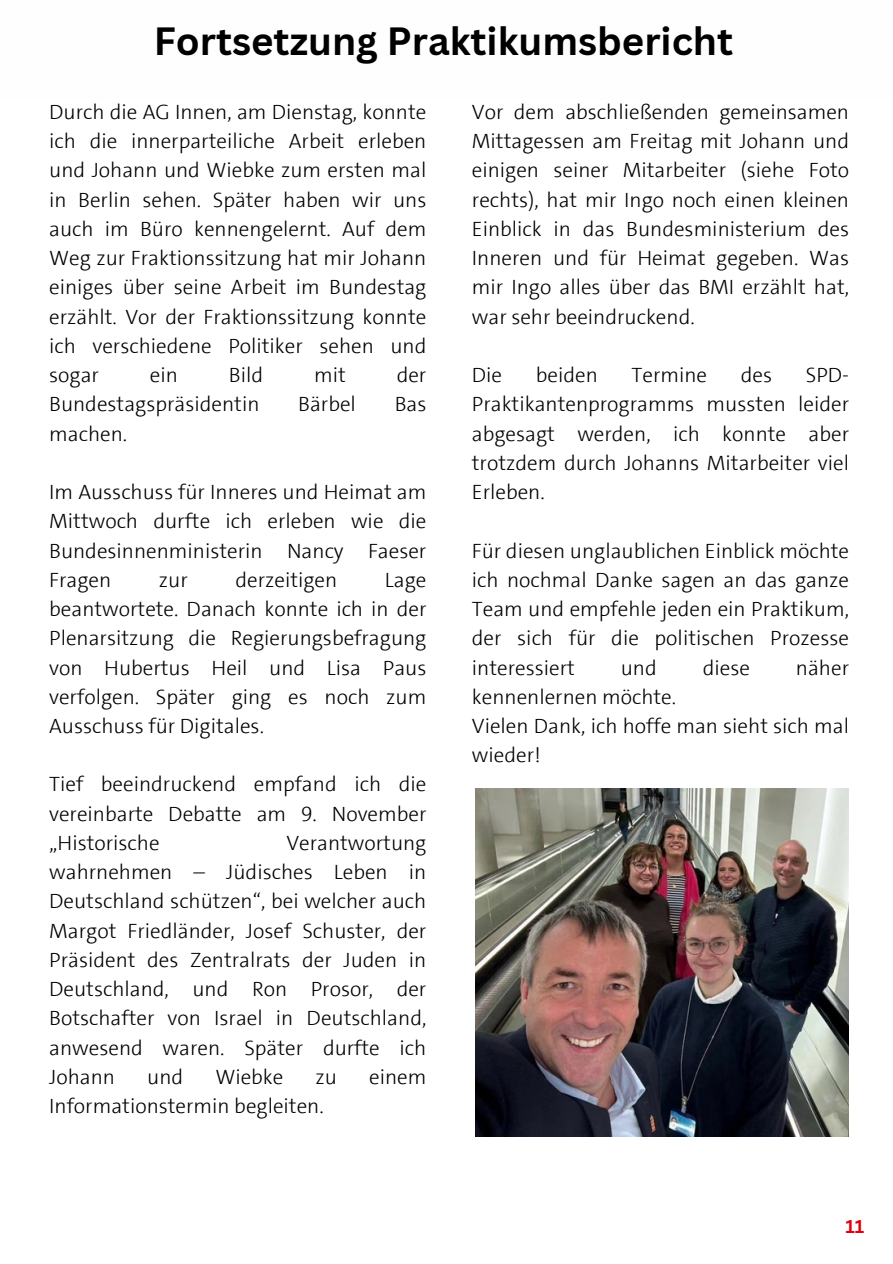
<style>
.page{position:relative;width:893px;height:1264px;background:#fff}
.page>*{position:absolute;margin:0;border:0;box-sizing:border-box;transform-origin:0 0}
.t1{font:700 38.4px "Canva Sans";color:#000}
.t2{font:300 21px/29.2px "SPD The Sans";color:#000;text-align:justify}
.t3{font:700 18px "Canva Sans";color:#e3000f}
</style>
<div class="page">
<img style="left:475px;top:788px;width:373px;height:348px">
<p class="t1" style="left:154px;top:14px;width:581px">Fortsetzung Praktikumsbericht</p>
<p class="t2" style="left:49px;top:97px;width:378px">Durch die AG Innen, am Dienstag, konnte ich die innerparteiliche Arbeit erleben und Johann und Wiebke zum ersten mal in Berlin sehen. Später haben wir uns auch im Büro kennengelernt. Auf dem Weg zur Fraktionssitzung hat mir Johann einiges über seine Arbeit im Bundestag erzählt. Vor der Fraktionssitzung konnte ich verschiedene Politiker sehen und sogar</p>
<p class="t2" style="left:150px;top:360px;width:30px">ein</p>
<p class="t2" style="left:229px;top:360px;width:36px">Bild</p>
<p class="t2" style="left:314px;top:360px;width:33px">mit</p>
<p class="t2" style="left:396px;top:360px;width:31px">der</p>
<p class="t2" style="left:49px;top:390px;width:212px">Bundestagspräsidentin</p>
<p class="t2" style="left:298px;top:390px;width:59px">Bärbel</p>
<p class="t2" style="left:394px;top:390px;width:33px">Bas</p>
<p class="t2" style="left:49px;top:419px;width:79px">machen.</p>
<p class="t2" style="left:49px;top:477px;width:378px">Im Ausschuss für Inneres und Heimat am Mittwoch durfte ich erleben wie die Bundesinnenministerin Nancy Faeser Fragen</p>
<p class="t2" style="left:159px;top:565px;width:30px">zur</p>
<p class="t2" style="left:235px;top:565px;width:103px">derzeitigen</p>
<p class="t2" style="left:49px;top:565px;width:378px;text-indent:336px">Lage beantwortete. Danach konnte ich in der Plenarsitzung die Regierungsbefragung von Hubertus Heil und Lisa Paus verfolgen. Später ging es noch zum Ausschuss für Digitales.</p>
<p class="t2" style="left:49px;top:770px;width:378px">Tief beeindruckend empfand ich die vereinbarte Debatte am 9. November „Historische</p>
<p class="t2" style="left:49px;top:828px;width:378px;text-indent:237px">Verantwortung wahrnehmen – Jüdisches Leben in Deutschland schützen“, bei welcher auch Margot Friedländer, Josef Schuster, der Präsident des Zentralrats der Juden in Deutschland, und Ron Prosor, der Botschafter von Israel in Deutschland, anwesend waren. Später durfte ich Johann</p>
<p class="t2" style="left:147px;top:1062px;width:37px">und</p>
<p class="t2" style="left:215px;top:1062px;width:70px">Wiebke</p>
<p class="t2" style="left:315px;top:1062px;width:23px">zu</p>
<p class="t2" style="left:369px;top:1062px;width:59px">einem</p>
<p class="t2" style="left:49px;top:1091px;width:276px">Informationstermin begleiten.</p>
<p class="t2" style="left:472px;top:97px;width:378px">Vor dem abschließenden gemeinsamen Mittagessen am Freitag mit Johann und einigen seiner Mitarbeiter (siehe Foto rechts), hat mir Ingo noch einen kleinen Einblick in das Bundesministerium des Inneren und für Heimat gegeben. Was mir Ingo alles über das BMI erzählt hat, war sehr beeindruckend.</p>
<p class="t2" style="left:472px;top:360px;width:32px">Die</p>
<p class="t2" style="left:536px;top:360px;width:63px">beiden</p>
<p class="t2" style="left:631px;top:360px;width:77px">Termine</p>
<p class="t2" style="left:740px;top:360px;width:33px">des</p>
<p class="t2" style="left:472px;top:360px;width:378px;text-indent:334px">SPD-Praktikantenprogramms mussten leider abgesagt werden, ich konnte aber trotzdem durch Johanns Mitarbeiter viel Erleben.</p>
<p class="t2" style="left:472px;top:536px;width:378px">Für diesen unglaublichen Einblick möchte ich nochmal Danke sagen an das ganze Team und empfehle jeden ein Praktikum, der sich für die politischen Prozesse interessiert</p>
<p class="t2" style="left:620px;top:653px;width:37px">und</p>
<p class="t2" style="left:702px;top:653px;width:49px">diese</p>
<p class="t2" style="left:795px;top:653px;width:55px">näher</p>
<p class="t2" style="left:472px;top:682px;width:206px">kennenlernen möchte.</p>
<p class="t2" style="left:472px;top:711px;width:378px">Vielen Dank, ich hoffe man sieht sich mal wieder!</p>
<p class="t3" style="left:845px;top:1213px;width:20px">11</p>
</div>
